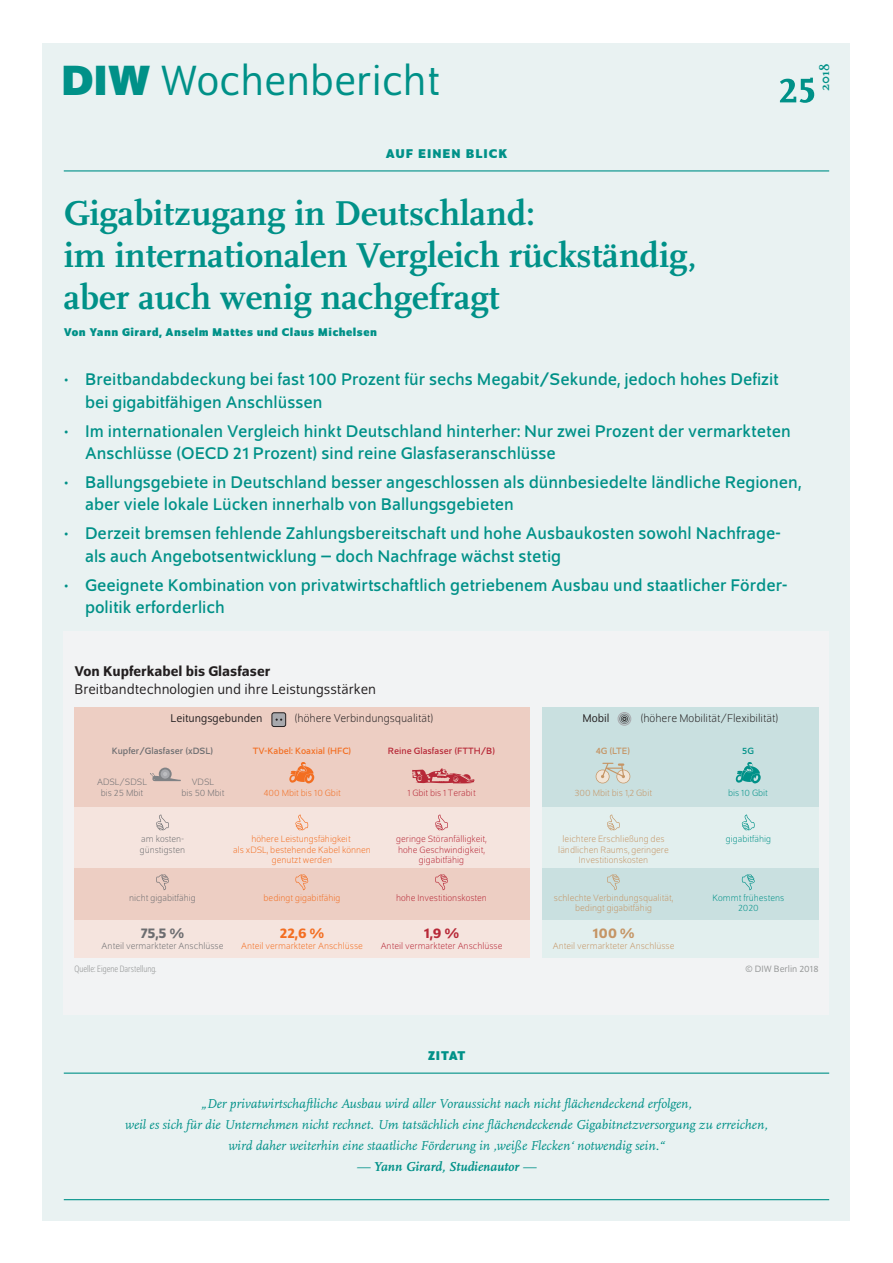
<style>
.page{position:relative;width:893px;height:1263px;background:#fff}
.page>*{position:absolute;margin:0;border:0;box-sizing:border-box;transform-origin:0 0}
.t1{font:700 51px "Scala Pro";color:#009188}
.t2{font:45px "Schumpeter Blond";color:#009188}
.t3{font:700 36px/42px "Scala Pro";color:#009188}
.t4{font:18px/22.5px "Schumpeter";color:#009188}
.t5{font:15px "Schumpeter Blond";color:#231f20}
.t6{font:500 15px "Schumpeter";color:#231f20}
.t7{font:500 15px "Schumpeter";color:#f36e21}
.t8{font:500 15px "Schumpeter";color:#6c6d70}
.t9{font:500 15px "Schumpeter";color:#b72837}
.t10{font:500 15px "Schumpeter";color:#c59565}
.t11{font:italic 13.5px/21px "Scala Pro";color:#009188;text-align:center}
.t12{font:italic 700 13.5px "Scala Pro";color:#009188}
.t13{font:700 13.5px "Schumpeter";letter-spacing:.075em;color:#009188}
.t14{font:700 13.5px "Scala Pro";color:#009188}
.t15{font:300 12px "Schumpeter";color:#231f20}
.t16{font:700 12px "Schumpeter";letter-spacing:.04em;color:#009188}
.t17{font:12px "Schumpeter Blond";color:#231f20}
.t18{font:300 9.75px/10.5px "Schumpeter";color:#c59565;text-align:center}
.t19{font:300 9.75px/10.5px "Schumpeter";color:#f36e21;text-align:center}
.t20{font:300 9.75px/10.5px "Schumpeter";color:#b72837;text-align:center}
.t21{font:300 9.75px/10.5px "Schumpeter";color:#6c6d70;text-align:center}
.t22{font:300 9.75px/10.5px "Schumpeter";color:#009188;text-align:center}
.t23{font:300 semi-condensed 9.75px "Schumpeter";color:#939595}
.t24{font:9.75px "Schumpeter";color:#6c6d70}
.t25{font:9.75px "Schumpeter";color:#b72837}
.t26{font:9.75px "Schumpeter";color:#f36e21}
.t27{font:9.75px "Schumpeter Blond";color:#939595}
.t28{font:9.75px "Schumpeter";color:#c59565}
.t29{font:9.75px "Schumpeter";color:#009188}
.s1{font-family:"Schumpeter";font-weight:700}
.s2{font-weight:400}
</style>
<div class="page">
<div style="left:43px;top:43px;width:807px;height:1177px;background:#e9f2f2"></div>
<div style="left:64px;top:631px;width:765px;height:384px;background:#f2f3f4"></div>
<hr style="left:64px;top:1072px;width:765px;height:2px;background:#009188">
<hr style="left:64px;top:1199px;width:765px;height:1px;background:#009188">
<div style="left:74px;top:908px;width:456px;height:50px;background:#f5e4de"></div>
<div style="left:542px;top:908px;width:276px;height:50px;background:#e2efee"></div>
<div style="left:74px;top:707px;width:456px;height:130px;background:#edcec3"></div>
<div style="left:542px;top:707px;width:276px;height:130px;background:#c9e0e0"></div>
<div style="left:74px;top:807px;width:456px;height:112px;background:#f5e4de"></div>
<div style="left:542px;top:807px;width:276px;height:112px;background:#e2efee"></div>
<div style="left:74px;top:868px;width:456px;height:51px;background:#edcec3"></div>
<div style="left:542px;top:868px;width:276px;height:51px;background:#c9e0e0"></div>
<div style="left:621px;top:715px;width:7px;height:7px;border:1px solid #57585a;border-radius:50%"></div>
<div style="left:619px;top:714px;width:10px;height:10px;border:1px solid #808285;border-radius:50%"></div>
<div style="left:618px;top:712px;width:13px;height:13px;border:1px solid #a8a9ad;border-radius:50%"></div>
<svg style="left:623px;top:717px;width:3px;height:4px"></svg>
<div style="left:272px;top:713px;width:14px;height:13px;background:#a8a9ad;border-radius:2px"></div>
<div style="left:272px;top:712px;width:14px;height:15px;border:1px solid #231f20;border-radius:2px"></div>
<svg style="left:276px;top:718px;width:6px;height:3px"></svg>
<svg style="left:412px;top:768px;width:63px;height:15px"></svg>
<svg style="left:289px;top:762px;width:25px;height:21px"></svg>
<svg style="left:736px;top:762px;width:25px;height:21px"></svg>
<svg style="left:150px;top:767px;width:31px;height:14px"></svg>
<svg style="left:156px;top:814px;width:13px;height:16px"></svg>
<svg style="left:295px;top:814px;width:13px;height:16px"></svg>
<svg style="left:435px;top:814px;width:13px;height:16px"></svg>
<svg style="left:156px;top:874px;width:13px;height:16px"></svg>
<svg style="left:607px;top:874px;width:13px;height:16px"></svg>
<svg style="left:607px;top:814px;width:13px;height:16px"></svg>
<svg style="left:742px;top:874px;width:13px;height:16px"></svg>
<svg style="left:742px;top:814px;width:13px;height:16px"></svg>
<svg style="left:295px;top:874px;width:13px;height:16px"></svg>
<svg style="left:435px;top:874px;width:13px;height:16px"></svg>
<svg style="left:596px;top:770px;width:13px;height:13px"></svg>
<div style="left:616px;top:769px;width:14px;height:14px;background:#c6ae8d;border-radius:50%"></div>
<svg style="left:617px;top:770px;width:13px;height:13px"></svg>
<svg style="left:601px;top:763px;width:24px;height:15px"></svg>
<hr style="left:64px;top:170px;width:765px;height:1px;background:#009188">
<h2 class="t2" style="left:61px;top:59px;width:380px"><span class="s1">DIW</span> Wochenbericht</h2>
<p class="t13" style="left:386px;top:146px;width:123px">AUF EINEN BLICK</p>
<p class="t14" style="left:815px;top:91px;width:29px;rotate:-90deg">2018</p>
<h1 class="t1" style="left:779px;top:48px;width:38px">25</h1>
<h3 class="t3" style="left:64px;top:190px;width:634px">Gigabitzugang in Deutschland:<br>im internationalen Vergleich rückständig, aber auch wenig nachgefragt</h3>
<p class="t16" style="left:64px;top:325px;width:315px">Von Yann Girard, Anselm Mattes und Claus Michelsen</p>
<p class="t4" style="left:85px;top:369px;width:695px;text-indent:-21px">• Breitbandabdeckung bei fast 100 Prozent für sechs Megabit/Sekunde, jedoch hohes Defizit bei gigabitfähigen Anschlüssen</p>
<p class="t4" style="left:85px;top:420px;width:707px;text-indent:-21px">• Im internationalen Vergleich hinkt Deutschland hinterher: Nur zwei Prozent der vermarkteten<br>Anschlüsse (OECD 21 Prozent) sind reine Glasfaseranschlüsse</p>
<p class="t4" style="left:85px;top:471px;width:718px;text-indent:-21px">• Ballungsgebiete in Deutschland besser angeschlossen als dünnbesiedelte ländliche Regionen, aber viele lokale Lücken innerhalb von Ballungsgebieten</p>
<p class="t4" style="left:85px;top:523px;width:697px;text-indent:-21px">• Derzeit bremsen fehlende Zahlungsbereitschaft und hohe Ausbaukosten sowohl Nachfrage&shy;als auch Angebotsentwicklung – doch Nachfrage wächst stetig</p>
<p class="t4" style="left:85px;top:574px;width:703px;text-indent:-21px">• Geeignete Kombination von privatwirtschaftlich getriebenem Ausbau und staatlicher Förder&shy;politik erforderlich</p>
<p class="t6" style="left:74px;top:663px;width:197px">Von Kupferkabel bis Glasfaser</p>
<p class="t5" style="left:74px;top:682px;width:303px">Breitbandtechnologien und ihre Leistungsstärken</p>
<p class="t17" style="left:171px;top:713px;width:93px">Leitungsgebunden</p>
<p class="t15" style="left:294px;top:713px;width:140px">(höhere Verbindungsqualität)</p>
<p class="t17" style="left:582px;top:713px;width:29px">Mobil</p>
<p class="t15" style="left:640px;top:713px;width:140px">(höhere Mobilität/Flexibilität)</p>
<p class="t24" style="left:112px;top:746px;width:103px">Kupfer/Glasfaser (xDSL)</p>
<p class="t26" style="left:253px;top:746px;width:100px">TV-Kabel: Koaxial (HFC)</p>
<p class="t21" style="left:97px;top:777px;width:51px">ADSL/SDSL bis 25 Mbit</p>
<p class="t21" style="left:182px;top:777px;width:44px">VDSL<br>bis 50 Mbit</p>
<p class="t19" style="left:263px;top:788px;width:79px">400 Mbit bis 10 Gbit</p>
<p class="t20" style="left:407px;top:788px;width:70px">1 Gbit bis 1 Terabit</p>
<p class="t18" style="left:574px;top:788px;width:79px">300 Mbit bis 1,2 Gbit</p>
<p class="t22" style="left:728px;top:788px;width:41px">bis 10 Gbit</p>
<p class="t28" style="left:596px;top:746px;width:36px">4G (LTE)</p>
<p class="t29" style="left:742px;top:746px;width:13px">5G</p>
<p class="t25" style="left:388px;top:746px;width:109px">Reine Glasfaser (FTTH/B)</p>
<p class="t21" style="left:140px;top:834px;width:47px;text-align:left">am kosten&shy;günstigsten</p>
<p class="t20" style="left:396px;top:834px;width:92px">geringe Störanfälligkeit, hohe Geschwindigkeit, gigabitfähig</p>
<p class="t21" style="left:129px;top:893px;width:68px">nicht gigabitfähig</p>
<p class="t19" style="left:264px;top:893px;width:78px">bedingt gigabitfähig</p>
<p class="t20" style="left:396px;top:893px;width:92px">hohe Investitionskosten</p>
<p class="t7" style="left:280px;top:926px;width:46px">22,6 %</p>
<p class="t19" style="left:241px;top:941px;width:123px">Anteil vermarkteter Anschlüsse</p>
<p class="t19" style="left:233px;top:834px;width:139px">höhere Leistungsfähigkeit<br>als xDSL, bestehende Kabel können genutzt werden</p>
<p class="t8" style="left:141px;top:926px;width:45px">75,5 %</p>
<p class="t21" style="left:102px;top:941px;width:123px">Anteil vermarkteter Anschlüsse</p>
<p class="t9" style="left:424px;top:926px;width:36px">1,9 %</p>
<p class="t20" style="left:381px;top:941px;width:123px">Anteil vermarkteter Anschlüsse</p>
<p class="t18" style="left:558px;top:834px;width:112px">leichtere Erschließung des ländlichen Raums, geringere<br>Investitionskosten</p>
<p class="t18" style="left:554px;top:893px;width:121px">schlechte Verbindungsqualität, bedingt gigabitfähig</p>
<p class="t10" style="left:593px;top:926px;width:43px">100 %</p>
<p class="t18" style="left:553px;top:941px;width:123px">Anteil vermarkteter Anschlüsse</p>
<p class="t22" style="left:726px;top:834px;width:47px">gigabitfähig</p>
<p class="t22" style="left:712px;top:893px;width:73px">Kommt frühestens<br>2020</p>
<p class="t23" style="left:75px;top:964px;width:84px">Quelle: Eigene Darstellung.</p>
<p class="t27" style="left:745px;top:964px;width:75px">© DIW Berlin 2018</p>
<p class="t13" style="left:428px;top:1048px;width:39px">ZITAT</p>
<p class="t11" style="left:125px;top:1093px;width:644px">„Der privatwirtschaftliche Ausbau wird aller Voraussicht nach nicht flächendeckend erfolgen,<br>weil es sich für die Unternehmen nicht rechnet. Um tatsächlich eine flächendeckende Gigabitnetzversorgung zu erreichen, wird daher weiterhin eine staatliche Förderung in ‚weiße Flecken‘ notwendig sein.“</p>
<p class="t12" style="left:357px;top:1157px;width:181px"><span class="s2">—</span> Yann Girard, Studienautor <span class="s2">—</span></p>
</div>
